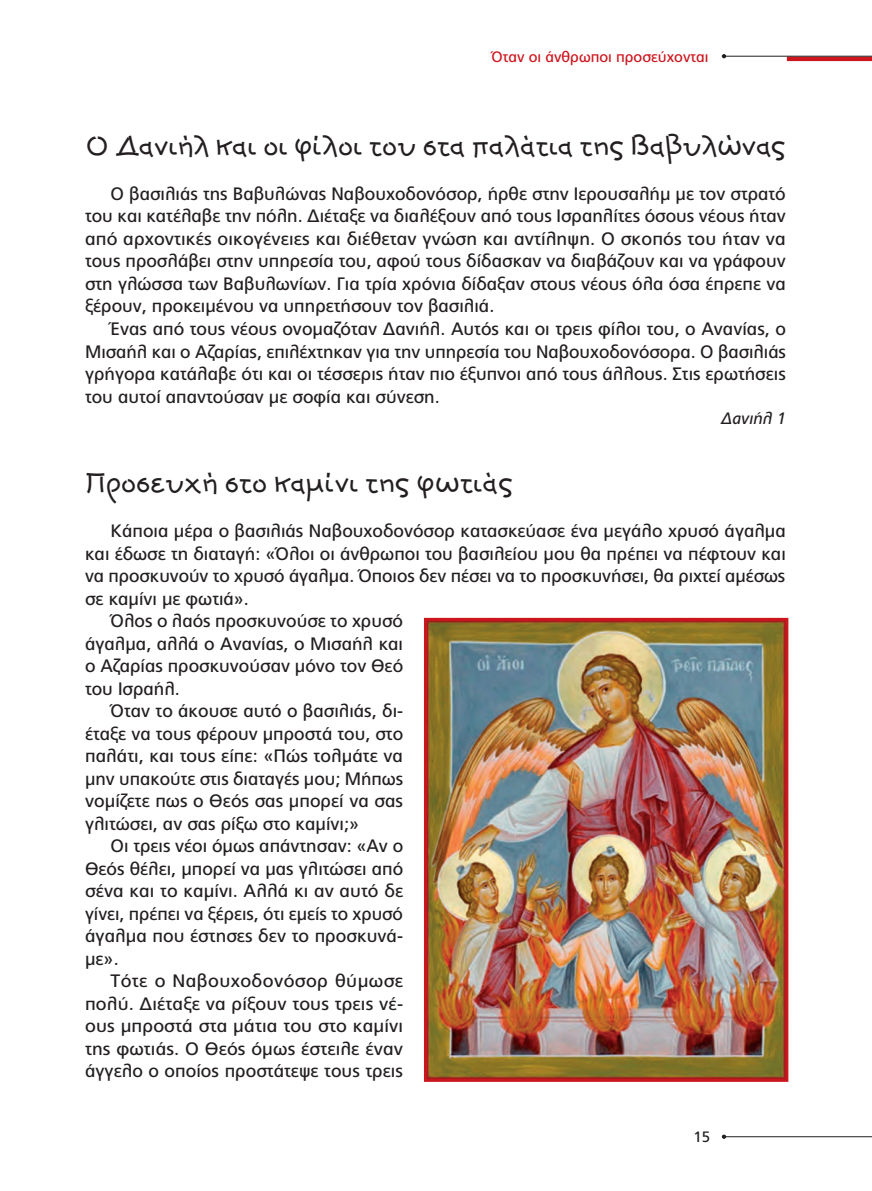
<style>
.page{position:relative;width:872px;height:1191px;background:#fff}
.page>*{position:absolute;margin:0;border:0;box-sizing:border-box;transform-origin:0 0}
.ypotitlos{font:39px "PF Junior";color:#231f20}
.keimeno{font:18px/22.5px "PF Catalog";color:#231f20;text-align:justify}
.lezantes{font:italic 16.5px "PF Catalog";color:#231f20}
.t1{font:15px "PF Catalog";color:#cd151d}
.t2{font:15px "PF Catalog";color:#231f20}
</style>
<div class="page">
<hr style="left:787px;top:57px;width:85px;height:4px;background:#cd151d">
<hr style="left:724px;top:1136px;width:148px;height:1px;background:#231f20">
<hr style="left:724px;top:56px;width:148px;height:1px;background:#231f20">
<svg style="left:722px;top:1134px;width:4px;height:5px"></svg>
<svg style="left:722px;top:54px;width:4px;height:4px"></svg>
<img style="left:428px;top:622px;width:356px;height:456px">
<div style="left:424px;top:618px;width:364px;height:464px;border:3px solid #cd151d"></div>
<p class="t1" style="left:491px;top:48px;width:218px">Όταν οι άνθρωποι προσεύχονται</p>
<p class="ypotitlos" style="left:85px;top:127px;width:702px">Ο Δανιήλ και οι φίλοι του στα παλάτια της Βαβυλώνας</p>
<p class="keimeno" style="left:85px;top:183px;width:702px;text-indent:26px">Ο βασιλιάς της Βαβυλώνας Ναβουχοδονόσορ, ήρθε στην Ιερουσαλήμ με τον στρατό του και κατέλαβε την πόλη. Διέταξε να διαλέξουν από τους Ισραηλίτες όσους νέους ήταν από αρχοντικές οικογένειες και διέθεταν γνώση και αντίληψη. Ο σκοπός του ήταν να τους προσλάβει στην υπηρεσία του, αφού τους δίδασκαν να διαβάζουν και να γράφουν στη γλώσσα των Βαβυλωνίων. Για τρία χρόνια δίδαξαν στους νέους όλα όσα έπρεπε να ξέρουν, προκειμένου να υπηρετήσουν τον βασιλιά.</p>
<p class="keimeno" style="left:85px;top:318px;width:702px;text-indent:26px">Ένας από τους νέους ονομαζόταν Δανιήλ. Αυτός και οι τρεις φίλοι του, ο Ανανίας, ο Μισαήλ και ο Αζαρίας, επιλέχτηκαν για την υπηρεσία του Ναβουχοδονόσορα. Ο βασιλιάς γρήγορα κατάλαβε ότι και οι τέσσερις ήταν πιο έξυπνοι από τους άλλους. Στις ερωτήσεις του αυτοί απαντούσαν με σοφία και σύνεση.</p>
<p class="lezantes" style="left:721px;top:408px;width:66px">Δανιήλ 1</p>
<p class="ypotitlos" style="left:85px;top:464px;width:429px">Προσευχή στο καμίνι της φωτιάς</p>
<p class="keimeno" style="left:85px;top:520px;width:702px;text-indent:26px">Κάποια μέρα ο βασιλιάς Ναβουχοδονόσορ κατασκεύασε ένα μεγάλο χρυσό άγαλμα και έδωσε τη διαταγή: «Όλοι οι άνθρωποι του βασιλείου μου θα πρέπει να πέφτουν και να προσκυνούν το χρυσό άγαλμα. Όποιος δεν πέσει να το προσκυνήσει, θα ριχτεί αμέσως σε καμίνι με φωτιά».</p>
<p class="keimeno" style="left:85px;top:610px;width:319px;text-indent:26px">Όλος ο λαός προσκυνούσε το χρυσό άγαλμα, αλλά ο Ανανίας, ο Μισαήλ και ο Αζαρίας προσκυνούσαν μόνο τον Θεό του Ισραήλ.</p>
<p class="keimeno" style="left:85px;top:700px;width:320px;text-indent:26px">Όταν το άκουσε αυτό ο βασιλιάς, δι&shy;έταξε να τους φέρουν μπροστά του, στο παλάτι, και τους είπε: «Πώς τολμάτε να μην υπακούτε στις διαταγές μου; Μήπως νομίζετε πως ο Θεός σας μπορεί να σας γλιτώσει, αν σας ρίξω στο καμίνι;»</p>
<p class="keimeno" style="left:85px;top:835px;width:320px;text-indent:26px">Οι τρεις νέοι όμως απάντησαν: «Αν ο Θεός θέλει, μπορεί να μας γλιτώσει από σένα και το καμίνι. Αλλά κι αν αυτό δε γίνει, πρέπει να ξέρεις, ότι εμείς το χρυσό άγαλμα που έστησες δεν το προσκυνά&shy;με».</p>
<p class="keimeno" style="left:85px;top:970px;width:320px;text-indent:26px">Τότε ο Ναβουχοδονόσορ θύμωσε πολύ. Διέταξε να ρίξουν τους τρεις νέ&shy;ους μπροστά στα μάτια του στο καμίνι της φωτιάς. Ο Θεός όμως έστειλε έναν άγγελο ο οποίος προστάτεψε τους τρεις</p>
<p class="t2" style="left:693px;top:1128px;width:18px">15</p>
</div>
